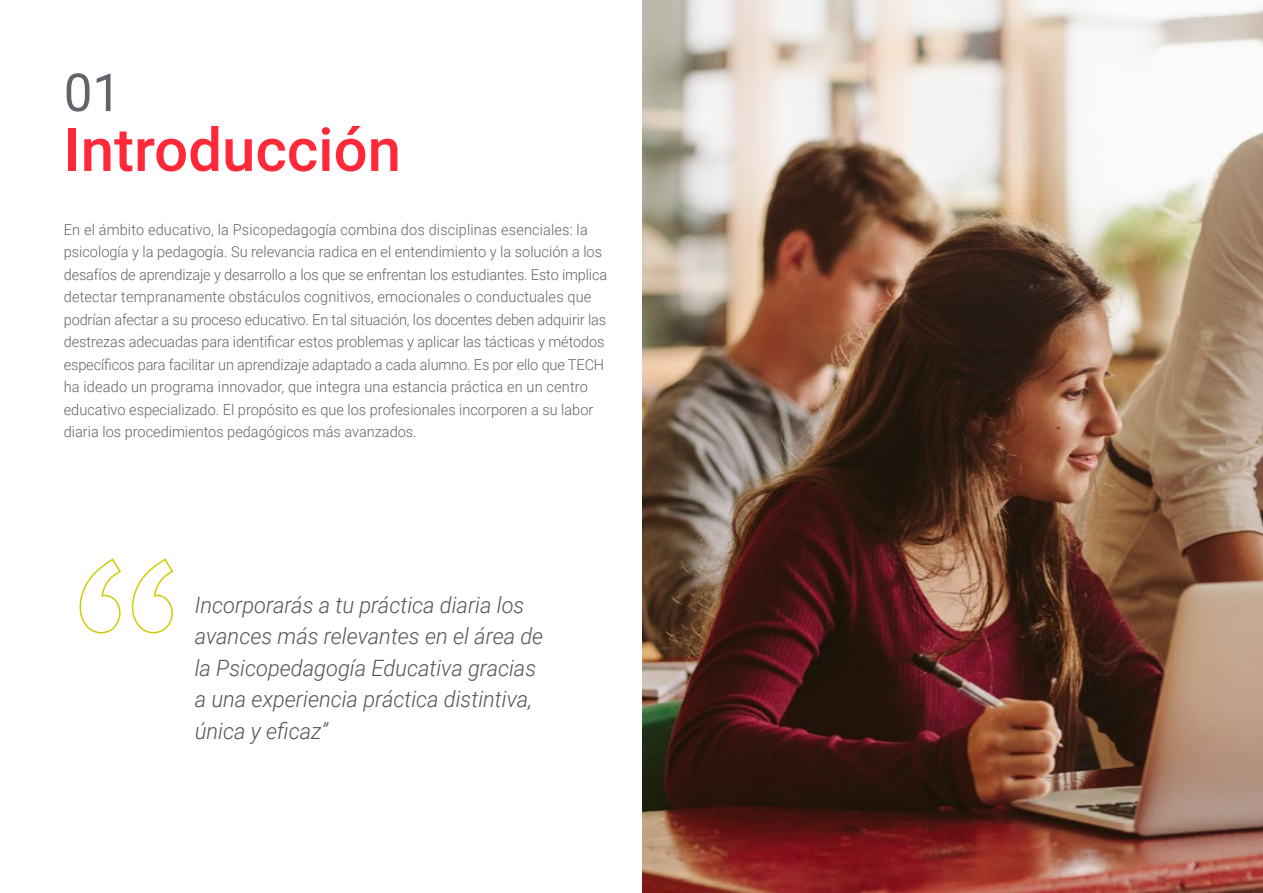
<style>
.page{position:relative;width:1263px;height:893px;background:#fff}
.page>*{position:absolute;margin:0;border:0;box-sizing:border-box;transform-origin:0 0}
.t1{font:500 60px "Roboto";color:#ff293a}
.t2{font:52.5px "Roboto";color:#61646a}
.t3{font:italic 300 22.5px/31.5px "Roboto";color:#52555b}
.t4{font:300 15px/22.5px "Roboto";color:#61646a}
</style>
<div class="page">
<svg style="left:79px;top:558px;width:95px;height:76px"></svg>
<img style="left:642px;top:0;width:621px;height:893px">
<h2 class="t2" style="left:64px;top:56px;width:59px">01</h2>
<h1 class="t1" style="left:64px;top:108px;width:339px">Introducción</h1>
<p class="t4" style="left:64px;top:217px;width:545px">En el ámbito educativo, la Psicopedagogía combina dos disciplinas esenciales: la psicología y la pedagogía. Su relevancia radica en el entendimiento y la solución a los desafíos de aprendizaje y desarrollo a los que se enfrentan los estudiantes. Esto implica detectar tempranamente obstáculos cognitivos, emocionales o conductuales que podrían afectar a su proceso educativo. En tal situación, los docentes deben adquirir las destrezas adecuadas para identificar estos problemas y aplicar las tácticas y métodos específicos para facilitar un aprendizaje adaptado a cada alumno. Es por ello que TECH ha ideado un programa innovador, que integra una estancia práctica en un centro educativo especializado. El propósito es que los profesionales incorporen a su labor diaria los procedimientos pedagógicos más avanzados.</p>
<h3 class="t3" style="left:195px;top:588px;width:350px">Incorporarás a tu práctica diaria los avances más relevantes en el área de la Psicopedagogía Educativa gracias a una experiencia práctica distintiva, única y eficaz”</h3>
</div>
